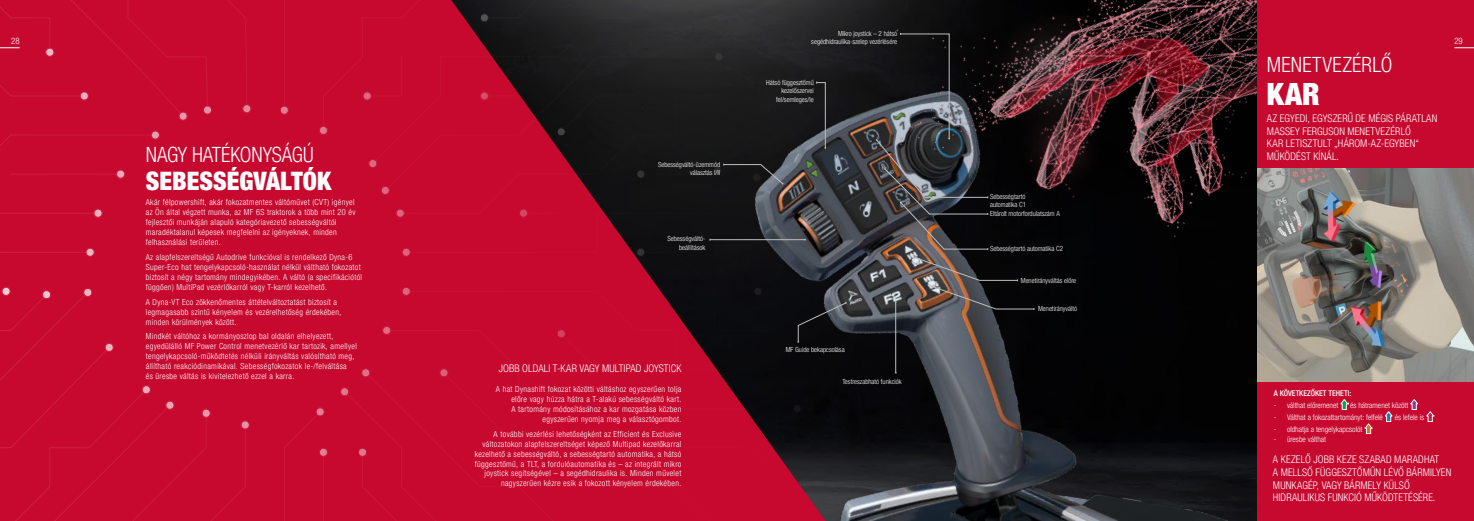
<style>
.page{position:relative;width:1474px;height:521px;background:#fff}
.page>*{position:absolute;margin:0;border:0;box-sizing:border-box;transform-origin:0 0}
.t1{font:900 condensed 30.62px "Helvetica Neue LTW1 G";color:#fff}
.t2{font:900 condensed 25.38px "Helvetica Neue LTW1 G";color:#fff}
.t3{font:300 condensed 21px "Helvetica Neue LTW1 G";color:#fff}
.t4{font:300 condensed 10.5px/12.6px "Helvetica Neue LTW1 G";letter-spacing:.015em;color:#fff}
.t5{font:300 condensed 8.75px "Helvetica Neue LTW1 G";color:#fff}
.t6{font:300 condensed 8.31px/10px "Helvetica Neue LTW1 G";letter-spacing:.04em;color:#fff}
.t7{font:300 condensed 7.88px "Helvetica Neue LTW1 G";color:#fff}
.t8{font:500 condensed 7.88px "Helvetica Neue LTW1 G";color:#fff}
.t9{font:300 condensed 7px/8.4px "Helvetica Neue LTW1 G";color:#fff;text-align:right}
</style>
<div class="page">
<div style="left:0;top:0;width:280px;height:521px;background:#c7092f"></div>
<div style="left:0;top:248px;width:250px;height:273px;background:#c7092f"></div>
<img style="left:846px;top:402px;width:411px;height:119px">
<img style="left:846px;top:0;width:411px;height:402px">
<div style="left:1257px;top:0;width:216px;height:521px;background:#c7092f"></div>
<img style="left:1257px;top:169px;width:216px;height:212px">
<hr style="left:895px;top:302px;width:1px;height:71px;background:#bebebf">
<img style="left:915px;top:257px;width:119px;height:53px">
<img style="left:875px;top:33px;width:113px;height:217px">
<svg style="left:280px;top:0;width:566px;height:521px;background:#89112a"></svg>
<svg style="left:1340px;top:399px;width:8px;height:11px"></svg>
<svg style="left:1410px;top:399px;width:7px;height:11px"></svg>
<svg style="left:1385px;top:411px;width:6px;height:11px"></svg>
<svg style="left:1426px;top:411px;width:7px;height:11px"></svg>
<svg style="left:1364px;top:424px;width:7px;height:10px"></svg>
<div style="left:0;top:0;width:251px;height:218px;background:#c7092f"></div>
<svg style="left:1454px;top:48px;width:19px;height:1px"></svg>
<p class="t9" style="left:811px;top:29px;width:87px">Mikro joystick – 2 hátsó segédhidraulika-szelep vezérlésére</p>
<p class="t9" style="left:766px;top:78px;width:49px">Hátsó függesztőmű kezelőszervei fel/semleges/le</p>
<p class="t5" style="left:11px;top:36px;width:10px">28</p>
<p class="t5" style="left:1454px;top:35px;width:10px">29</p>
<h3 class="t3" style="left:1266px;top:53px;width:127px">MENETVEZÉRLŐ</h3>
<h1 class="t1" style="left:1266px;top:75px;width:54px">KAR</h1>
<p class="t4" style="left:1266px;top:112px;width:172px">AZ EGYEDI, EGYSZERŰ DE MÉGIS PÁRATLAN<br>MASSEY FERGUSON MENETVEZÉRLŐ<br>KAR LETISZTULT „HÁROM-AZ-EGYBEN“<br>MŰKÖDÉST KÍNÁL.</p>
<h3 class="t3" style="left:146px;top:142px;width:169px">NAGY HATÉKONYSÁGÚ</h3>
<h2 class="t2" style="left:146px;top:166px;width:187px">SEBESSÉGVÁLTÓK</h2>
<p class="t6" style="left:146px;top:197px;width:211px">Akár félpowershift, akár fokozatmentes váltóművet (CVT) igényel az Ön által végzett munka, az MF 6S traktorok a több mint 20 év fejlesztői munkáján alapuló kategóriavezető sebességváltói maradéktalanul képesek megfelelni az igényeknek, minden felhasználási területen.</p>
<p class="t6" style="left:146px;top:252px;width:218px">Az alapfelszereltségű Autodrive funkcióval is rendelkező Dyna-6<br>Super-Eco hat tengelykapcsoló-használat nélkül váltható fokozatot biztosít a négy tartomány mindegyikében. A váltó (a specifikációtól függően) MultiPad vezérlőkarról vagy T-karról kezelhető.</p>
<p class="t6" style="left:146px;top:297px;width:197px">A Dyna-VT Eco zökkenőmentes áttételváltoztatást biztosít a legmagasabb szintű kényelem és vezérelhetőség érdekében, minden körülmények között.</p>
<p class="t6" style="left:146px;top:332px;width:213px">Mindkét váltóhoz a kormányoszlop bal oldalán elhelyezett, egyedülálló MF Power Control menetvezérlő kar tartozik, amellyel tengelykapcsoló-működtetés nélküli irányváltás valósítható meg, állítható reakciódinamikával. Sebességfokozatok le-/felváltása<br>és üresbe váltás is kivitelezhető ezzel a karra.</p>
<p class="t9" style="left:658px;top:160px;width:63px">Sebességváltó-üzemmód választás I/II</p>
<p class="t9" style="left:990px;top:192px;width:38px;text-align:left">Sebességtartó automatika C1</p>
<p class="t9" style="left:990px;top:210px;width:71px">Eltárolt motorfordulatszám A</p>
<p class="t9" style="left:990px;top:244px;width:74px">Sebességtartó automatika C2</p>
<p class="t9" style="left:1020px;top:276px;width:57px">Menetirányváltás előre</p>
<p class="t9" style="left:1038px;top:305px;width:40px">Menetirányváltó</p>
<p class="t9" style="left:667px;top:235px;width:39px">Sebességváltó&shy;beállítások</p>
<p class="t9" style="left:785px;top:346px;width:60px">MF Guide bekapcsolása</p>
<p class="t4" style="left:499px;top:362px;width:184px">JOBB OLDALI T-KAR VAGY MULTIPAD JOYSTICK</p>
<p class="t6" style="left:496px;top:384px;width:187px;text-align:right">A hat Dynashift fokozat közötti váltáshoz egyszerűen tolja előre vagy húzza hátra a T-alakú sebességváltó kart.<br>A tartomány módosításához a kar mozgatása közben egyszerűen nyomja meg a választógombot.</p>
<p class="t6" style="left:475px;top:429px;width:208px;text-align:right">A további vezérlési lehetőségként az Efficient és Exclusive változatokon alapfelszereltséget képező Multipad kezelőkarral kezelhető a sebességváltó, a sebességtartó automatika, a hátsó függesztőmű, a TLT, a fordulóautomatika és – az integrált mikro joystick segítségével – a segédhidraulika is. Minden művelet nagyszerűen kézre esik a fokozott kényelem érdekében.</p>
<p class="t9" style="left:842px;top:377px;width:61px">Testreszabható funkciók</p>
<p class="t8" style="left:1273px;top:388px;width:79px">A KÖVETKEZŐKET TEHETI:</p>
<p class="t7" style="left:1273px;top:400px;width:66px">- válthat előremenet</p>
<p class="t7" style="left:1349px;top:400px;width:60px">és hátramenet között</p>
<p class="t7" style="left:1273px;top:413px;width:111px">- Válthat a fokozattartományt: felfelé</p>
<p class="t7" style="left:1394px;top:413px;width:31px">és lefele is</p>
<p class="t7" style="left:1273px;top:425px;width:90px">- oldhatja a tengelykapcsolót</p>
<p class="t7" style="left:1273px;top:434px;width:54px">- üresbe válthat</p>
<p class="t4" style="left:1272px;top:453px;width:180px">A KEZELŐ JOBB KEZE SZABAD MARADHAT<br>A MELLSŐ FÜGGESZTŐMŰN LÉVŐ BÁRMILYEN MUNKAGÉP, VAGY BÁRMELY KÜLSŐ HIDRAULIKUS FUNKCIÓ MŰKÖDTETÉSÉRE.</p>
</div>
